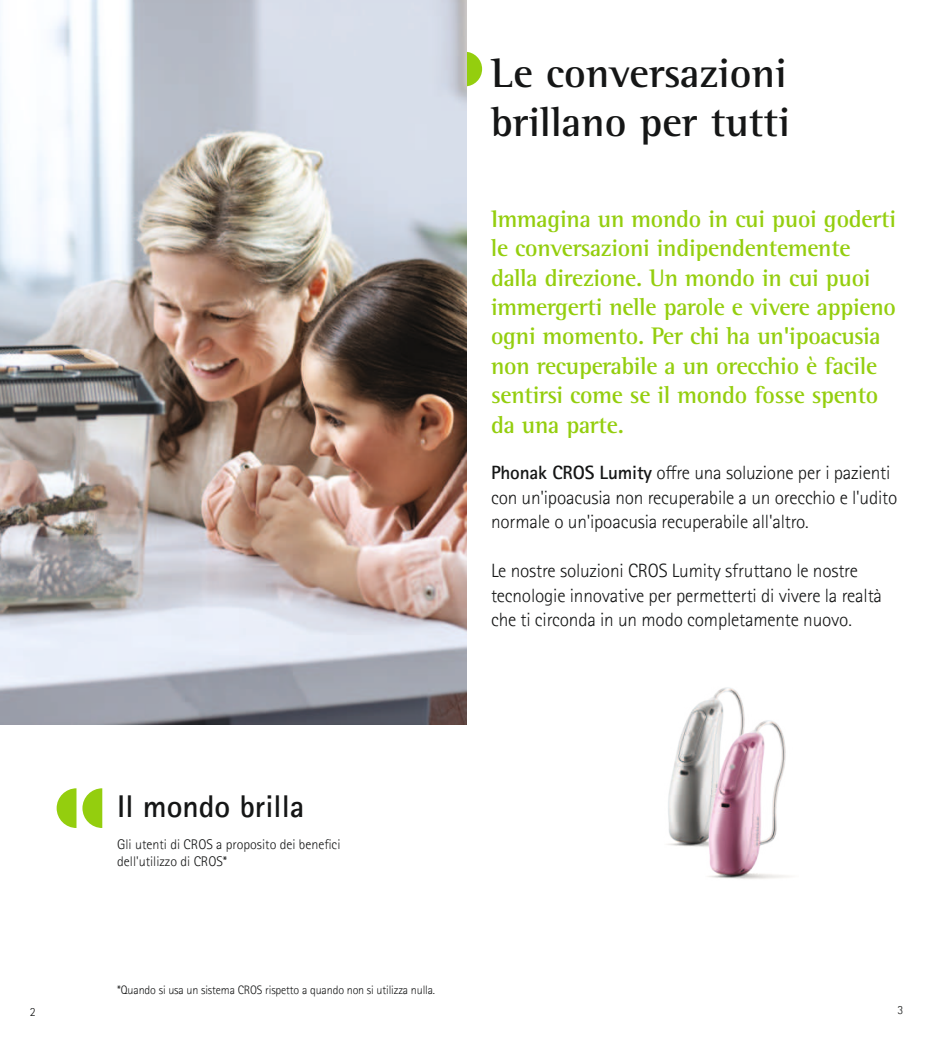
<style>
.page{position:relative;width:933px;height:1042px;background:#fff}
.page>*{position:absolute;margin:0;border:0;box-sizing:border-box;transform-origin:0 0}
.t1{font:700 42px/49px "Rotis Semifor Phonak";color:#151616}
.t2{font:700 31.5px "Rotis Sansfor Phonak";color:#151616}
.t3{font:700 24.5px/29.4px "Rotis Semifor Phonak";letter-spacing:-.01em;color:#94ce0e}
.t4{font:300 19.25px/24.5px "Rotis Sansfor Phonak";letter-spacing:-.01em;color:#151616}
.t5{font:300 14px/16.8px "Rotis Sansfor Phonak";color:#151616}
.t6{font:300 12.25px "Rotis Sansfor Phonak";letter-spacing:-.01em;color:#151616}
.s1{font-weight:700}
</style>
<div class="page">
<svg style="left:466px;top:52px;width:16px;height:34px"></svg>
<img style="left:0;top:0;width:466px;height:724px">
<svg style="left:57px;top:788px;width:19px;height:40px"></svg>
<svg style="left:82px;top:788px;width:20px;height:40px"></svg>
<img style="left:667px;top:687px;width:77px;height:159px">
<img style="left:673px;top:708px;width:116px;height:171px">
<h1 class="t1" style="left:491px;top:52px;width:300px">Le conversazioni brillano per tutti</h1>
<p class="t3" style="left:491px;top:206px;width:406px">Immagina un mondo in cui puoi goderti le conversazioni indipendentemente dalla direzione. Un mondo in cui puoi immergerti nelle parole e vivere appieno ogni momento. Per chi ha un'ipoacusia non recuperabile a un orecchio è facile sentirsi come se il mondo fosse spento da una parte.</p>
<p class="t4" style="left:491px;top:461px;width:408px"><span class="s1">Phonak CROS Lumity</span> offre una soluzione per i pazienti con un'ipoacusia non recuperabile a un orecchio e l'udito normale o un'ipoacusia recuperabile all'altro.</p>
<p class="t4" style="left:491px;top:559px;width:392px">Le nostre soluzioni CROS Lumity sfruttano le nostre tecnologie innovative per permetterti di vivere la realtà che ti circonda in un modo completamente nuovo.</p>
<h2 class="t2" style="left:117px;top:794px;width:189px">Il mondo brilla</h2>
<p class="t5" style="left:117px;top:836px;width:225px">Gli utenti di CROS a proposito dei benefici dell'utilizzo di CROS*</p>
<p class="t6" style="left:117px;top:982px;width:319px">*Quando si usa un sistema CROS rispetto a quando non si utilizza nulla.</p>
<p class="t6" style="left:30px;top:1004px;width:7px">2</p>
<p class="t6" style="left:897px;top:1003px;width:7px">3</p>
</div>
